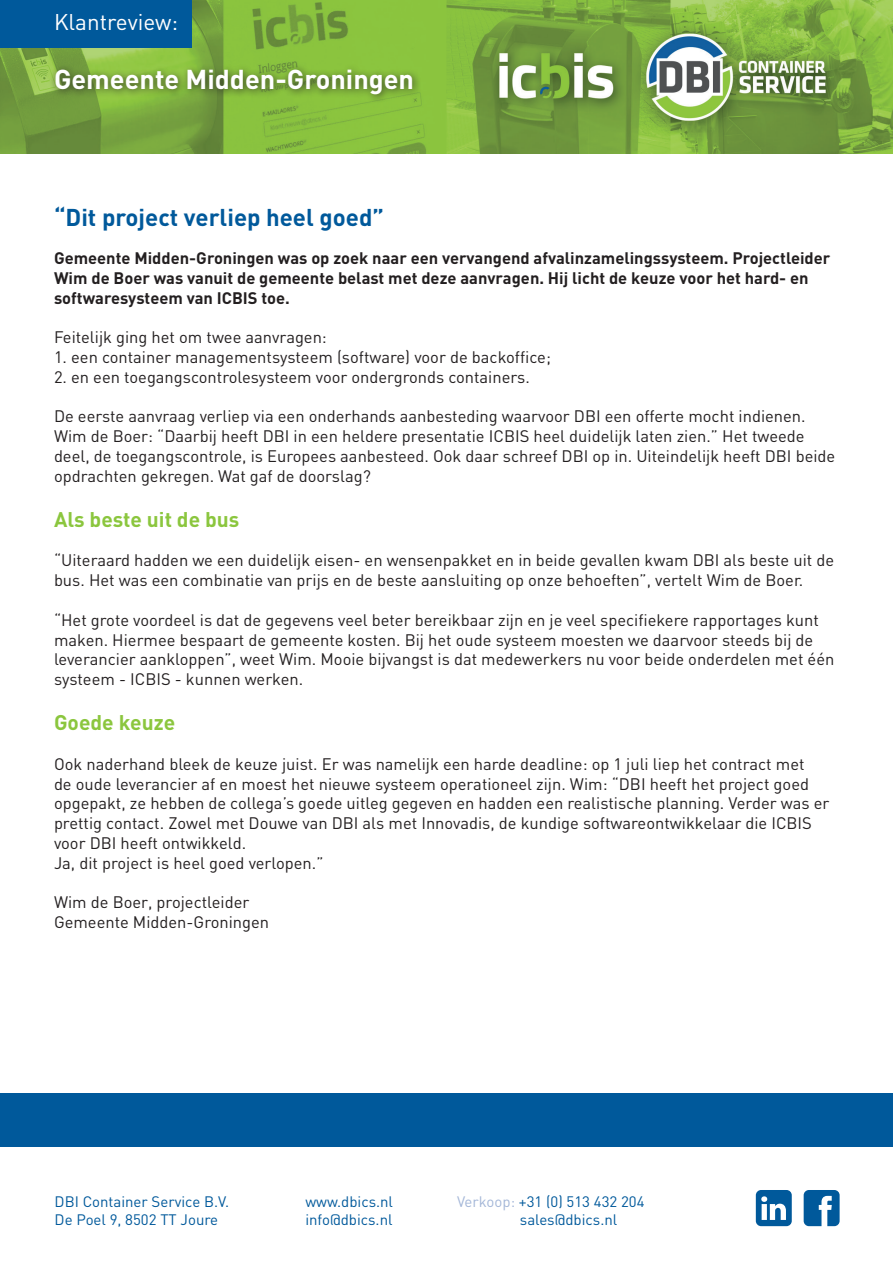
<style>
.page{position:relative;width:893px;height:1263px;background:#fff}
.page>*{position:absolute;margin:0;border:0;box-sizing:border-box;transform-origin:0 0}
.t1{font:700 27px "DIN";color:#fff}
.t2{font:700 24px "DIN";color:#00599b}
.t3{font:22.5px "DIN";color:#fff}
.t4{font:700 21px "DIN";color:#8bc63e}
.t5{font:16.5px/19.8px "DIN";color:#231f20}
.t6{font:700 16.5px/19.8px "DIN";color:#231f20}
.t7{font:15px/18px "DIN";color:#00599b}
.s1{color:#a4b7d8}
</style>
<div class="page">
<div style="left:0;top:1093px;width:893px;height:54px;background:#00599b"></div>
<svg style="left:756px;top:1190px;width:36px;height:36px"></svg>
<svg style="left:804px;top:1190px;width:36px;height:36px"></svg>
<img style="left:0;top:0;width:893px;height:153px">
<div style="left:49px;top:64px;width:373px;height:40px;background:#231f20;opacity:.75"></div>
<div style="left:0;top:0;width:191px;height:48px;background:#00599b"></div>
<h3 class="t3" style="left:54px;top:8px;width:126px">Klantreview:</h3>
<h1 class="t1" style="left:54px;top:62px;width:362px">Gemeente Midden-Groningen</h1>
<h2 class="t2" style="left:54px;top:202px;width:332px">“Dit project verliep heel goed”</h2>
<p class="t6" style="left:54px;top:247px;width:778px">Gemeente Midden-Groningen was op zoek naar een vervangend afvalinzamelingssysteem. Projectleider<br>Wim de Boer was vanuit de gemeente belast met deze aanvragen. Hij licht de keuze voor het hard- en softwaresysteem van ICBIS toe.</p>
<p class="t5" style="left:54px;top:327px;width:274px">Feitelijk ging het om twee aanvragen:</p>
<p class="t5" style="left:54px;top:347px;width:498px">1. een container managementsysteem (software) voor de backoffice;</p>
<p class="t5" style="left:54px;top:367px;width:477px">2. en een toegangscontrolesysteem voor ondergronds containers.</p>
<p class="t5" style="left:54px;top:406px;width:783px">De eerste aanvraag verliep via een onderhands aanbesteding waarvoor DBI een offerte mocht indienen.<br>Wim de Boer: “Daarbij heeft DBI in een heldere presentatie ICBIS heel duidelijk laten zien.” Het tweede deel, de toegangscontrole, is Europees aanbesteed. Ook daar schreef DBI op in. Uiteindelijk heeft DBI beide opdrachten gekregen. Wat gaf de doorslag?</p>
<p class="t4" style="left:54px;top:505px;width:187px">Als beste uit de bus</p>
<p class="t5" style="left:54px;top:550px;width:782px">“Uiteraard hadden we een duidelijk eisen- en wensenpakket en in beide gevallen kwam DBI als beste uit de bus. Het was een combinatie van prijs en de beste aansluiting op onze behoeften”, vertelt Wim de Boer.</p>
<p class="t5" style="left:54px;top:610px;width:782px">“Het grote voordeel is dat de gegevens veel beter bereikbaar zijn en je veel specifiekere rapportages kunt maken. Hiermee bespaart de gemeente kosten. Bij het oude systeem moesten we daarvoor steeds bij de leverancier aankloppen”, weet Wim. Mooie bijvangst is dat medewerkers nu voor beide onderdelen met één systeem - ICBIS - kunnen werken.</p>
<p class="t4" style="left:54px;top:709px;width:123px">Goede keuze</p>
<p class="t5" style="left:54px;top:754px;width:777px">Ook naderhand bleek de keuze juist. Er was namelijk een harde deadline: op 1 juli liep het contract met<br>de oude leverancier af en moest het nieuwe systeem operationeel zijn. Wim: “DBI heeft het project goed opgepakt, ze hebben de collega’s goede uitleg gegeven en hadden een realistische planning. Verder was er prettig contact. Zowel met Douwe van DBI als met Innovadis, de kundige softwareontwikkelaar die ICBIS voor DBI heeft ontwikkeld.<br>Ja, dit project is heel goed verlopen.”</p>
<p class="t5" style="left:54px;top:892px;width:217px">Wim de Boer, projectleider<br>Gemeente Midden-Groningen</p>
<p class="t7" style="left:55px;top:1192px;width:176px">DBI Container Service B.V.<br>De Poel 9, 8502 TT Joure</p>
<p class="t7" style="left:305px;top:1192px;width:89px">www.dbics.nl info@dbics.nl</p>
<p class="t7" style="left:520px;top:1192px;width:126px;text-indent:-63px"><span class="s1">Verkoop:</span> +31 (0) 513 432 204 sales@dbics.nl</p>
</div>
